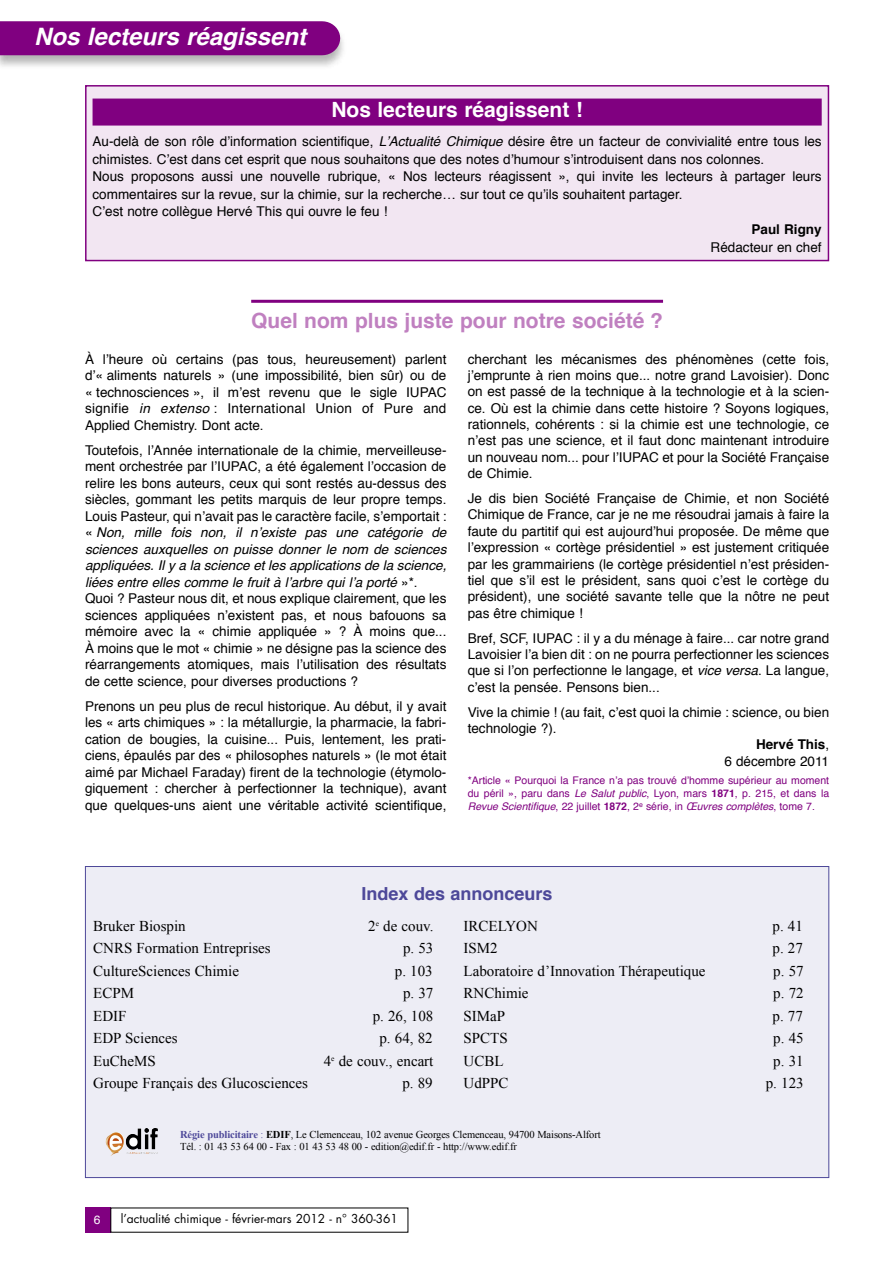
<style>
.page{position:relative;width:893px;height:1263px;background:#fff}
.page>*{position:absolute;margin:0;border:0;box-sizing:border-box;transform-origin:0 0}
.t1{font:italic 700 24px "Helvetica";color:#fff}
.t2{font:700 21px "Helvetica";color:#c080c0}
.t3{font:700 21px "Helvetica";color:#fff}
.t4{font:700 18px "Helvetica";color:#4d4899}
.t5{font:15px "Times New Roman";color:#000}
.t6{font:13.5px/16.5px "Helvetica";color:#000;text-align:justify}
.t7{font:700 13.5px "Helvetica";color:#000}
.t8{font:12px "Futura";color:#000}
.t9{font:12px "Helvetica";color:#fff}
.t10{font:10.5px/13px "Helvetica";color:#800080;text-align:justify}
.t11{font:10.5px/12.6px "Times New Roman";letter-spacing:-.01em;color:#000}
.s1{font-style:italic}
.s2{font-weight:400}
.s3{font-weight:700}
.s4{font-weight:700;color:#4d4899}
.s5{color:#4d4899}
</style>
<div class="page">
<div style="left:0;top:21px;width:340px;height:34px;background:#800080"></div>
<div style="left:85px;top:1208px;width:26px;height:25px;background:#800080"></div>
<div style="left:87px;top:87px;width:741px;height:173px;background:#f2e6f2"></div>
<div style="left:85px;top:85px;width:744px;height:176px;border:2px solid #800080"></div>
<div style="left:93px;top:99px;width:729px;height:27px;background:#800080"></div>
<div style="left:86px;top:867px;width:742px;height:310px;background:#ededf5"></div>
<hr style="left:251px;top:300px;width:412px;height:3px;background:#800080">
<img style="left:106px;top:1128px;width:52px;height:28px">
<h1 class="t1" style="left:34px;top:27px;width:274px">Nos lecteurs réagissent</h1>
<h2 class="t3" style="left:331px;top:101px;width:253px">Nos lecteurs réagissent !</h2>
<p class="t6" style="left:93px;top:134px;width:731px;line-height:17.5px;text-align:left">Au-delà de son rôle d’information scientifique, <span class="s1">L’Actualité Chimique</span> désire être un facteur de convivialité entre tous les chimistes. C’est dans cet esprit que nous souhaitons que des notes d’humour s’introduisent dans nos colonnes.<br>Nous proposons aussi une nouvelle rubrique, « Nos lecteurs réagissent », qui invite les lecteurs à partager leurs commentaires sur la revue, sur la chimie, sur la recherche… sur tout ce qu’ils souhaitent partager.<br>C’est notre collègue Hervé This qui ouvre le feu !</p>
<p class="t7" style="left:751px;top:224px;width:72px">Paul Rigny</p>
<p class="t6" style="left:711px;top:240px;width:113px">Rédacteur en chef</p>
<h2 class="t2" style="left:251px;top:312px;width:413px">Quel nom plus juste pour notre société ?</h2>
<p class="t6" style="left:85px;top:352px;width:363px">À l’heure où certains (pas tous, heureusement) parlent d’« aliments naturels » (une impossibilité, bien sûr) ou de « technosciences », il m’est revenu que le sigle IUPAC signifie <span class="s1">in extenso</span> : International Union of Pure and Applied Chemistry. Dont acte.</p>
<p class="t6" style="left:85px;top:443px;width:363px;text-align:left">Toutefois, l’Année internationale de la chimie, merveilleuse&shy;ment orchestrée par l’IUPAC, a été également l’occasion de relire les bons auteurs, ceux qui sont restés au-dessus des siècles, gommant les petits marquis de leur propre temps.<br>Louis Pasteur, qui n’avait pas le caractère facile, s’emportait : « <span class="s1">Non, mille fois non, il n’existe pas une catégorie de sciences auxquelles on puisse donner le nom de sciences appliquées. Il y a la science et les applications de la science, liées entre elles comme le fruit à l’arbre qui l’a porté</span> »*.<br>Quoi ? Pasteur nous dit, et nous explique clairement, que les sciences appliquées n’existent pas, et nous bafouons sa mémoire avec la « chimie appliquée » ? À moins que...<br>À moins que le mot « chimie » ne désigne pas la science des réarrangements atomiques, mais l’utilisation des résultats de cette science, pour diverses productions ?</p>
<p class="t6" style="left:85px;top:699px;width:363px">Prenons un peu plus de recul historique. Au début, il y avait les « arts chimiques » : la métallurgie, la pharmacie, la fabri&shy;cation de bougies, la cuisine... Puis, lentement, les prati&shy;ciens, épaulés par des « philosophes naturels » (le mot était aimé par Michael Faraday) firent de la technologie (étymolo&shy;giquement : chercher à perfectionner la technique), avant que quelques-uns aient une véritable activité scientifique,</p>
<p class="t6" style="left:468px;top:352px;width:363px">cherchant les mécanismes des phénomènes (cette fois, j’emprunte à rien moins que... notre grand Lavoisier). Donc on est passé de la technique à la technologie et à la scien&shy;ce. Où est la chimie dans cette histoire ? Soyons logiques, rationnels, cohérents : si la chimie est une technologie, ce n’est pas une science, et il faut donc maintenant introduire un nouveau nom... pour l’IUPAC et pour la Société Française de Chimie.</p>
<p class="t6" style="left:468px;top:491px;width:363px">Je dis bien Société Française de Chimie, et non Société Chimique de France, car je ne me résoudrai jamais à faire la faute du partitif qui est aujourd’hui proposée. De même que l’expression « cortège présidentiel » est justement critiquée par les grammairiens (le cortège présidentiel n’est présiden&shy;tiel que s’il est le président, sans quoi c’est le cortège du président), une société savante telle que la nôtre ne peut pas être chimique !</p>
<p class="t6" style="left:468px;top:631px;width:363px">Bref, SCF, IUPAC : il y a du ménage à faire... car notre grand Lavoisier l’a bien dit : on ne pourra perfectionner les sciences que si l’on perfectionne le langage, et <span class="s1">vice versa</span>. La langue, c’est la pensée. Pensons bien...</p>
<p class="t6" style="left:468px;top:705px;width:363px">Vive la chimie ! (au fait, c’est quoi la chimie : science, ou bien</p>
<p class="t6" style="left:468px;top:721px;width:90px">technologie ?).</p>
<p class="t7" style="left:756px;top:739px;width:75px">Hervé This<span class="s2">,</span></p>
<p class="t6" style="left:724px;top:754px;width:106px">6 décembre 2011</p>
<p class="t10" style="left:468px;top:775px;width:363px">*Article « Pourquoi la France n’a pas trouvé d’homme supérieur au moment du péril », paru dans <span class="s1">Le Salut public</span>, Lyon, mars <span class="s3">1871</span>, p. 215, et dans la <span class="s1">Revue Scientifique</span>, 22 juillet <span class="s3">1872</span>, 2<sup>e</sup> série, in <span class="s1">Œuvres complètes</span>, tome 7.</p>
<h3 class="t4" style="left:362px;top:886px;width:193px">Index des annonceurs</h3>
<p class="t5" style="left:93px;top:917px;width:94px">Bruker Biospin</p>
<p class="t5" style="left:368px;top:917px;width:67px">2<sup>e</sup> de couv.</p>
<p class="t5" style="left:93px;top:940px;width:179px">CNRS Formation Entreprises</p>
<p class="t5" style="left:403px;top:940px;width:32px">p. 53</p>
<p class="t5" style="left:93px;top:962px;width:147px">CultureSciences Chimie</p>
<p class="t5" style="left:395px;top:962px;width:39px">p. 103</p>
<p class="t5" style="left:93px;top:985px;width:42px">ECPM</p>
<p class="t5" style="left:403px;top:985px;width:32px">p. 37</p>
<p class="t5" style="left:93px;top:1007px;width:35px">EDIF</p>
<p class="t5" style="left:373px;top:1007px;width:62px">p. 26, 108</p>
<p class="t5" style="left:93px;top:1030px;width:86px">EDP Sciences</p>
<p class="t5" style="left:379px;top:1030px;width:55px">p. 64, 82</p>
<p class="t5" style="left:93px;top:1052px;width:64px">EuCheMS</p>
<p class="t5" style="left:324px;top:1052px;width:111px">4<sup>e</sup> de couv., encart</p>
<p class="t5" style="left:93px;top:1075px;width:216px">Groupe Français des Glucosciences</p>
<p class="t5" style="left:402px;top:1075px;width:32px">p. 89</p>
<p class="t5" style="left:463px;top:917px;width:76px">IRCELYON</p>
<p class="t5" style="left:773px;top:917px;width:32px">p. 41</p>
<p class="t5" style="left:463px;top:940px;width:36px">ISM2</p>
<p class="t5" style="left:773px;top:940px;width:32px">p. 27</p>
<p class="t5" style="left:463px;top:962px;width:244px">Laboratoire d’Innovation Thérapeutique</p>
<p class="t5" style="left:773px;top:962px;width:32px">p. 57</p>
<p class="t5" style="left:463px;top:985px;width:67px">RNChimie</p>
<p class="t5" style="left:773px;top:985px;width:32px">p. 72</p>
<p class="t5" style="left:463px;top:1007px;width:43px">SIMaP</p>
<p class="t5" style="left:773px;top:1007px;width:32px">p. 77</p>
<p class="t5" style="left:463px;top:1030px;width:46px">SPCTS</p>
<p class="t5" style="left:773px;top:1030px;width:32px">p. 45</p>
<p class="t5" style="left:463px;top:1052px;width:42px">UCBL</p>
<p class="t5" style="left:773px;top:1052px;width:32px">p. 31</p>
<p class="t5" style="left:463px;top:1075px;width:47px">UdPPC</p>
<p class="t5" style="left:766px;top:1075px;width:39px">p. 123</p>
<p class="t11" style="left:180px;top:1128px;width:422px"><span class="s4">Régie publicitaire</span> <span class="s5">:</span> <span class="s3">EDIF</span>, Le Clemenceau, 102 avenue Georges Clemenceau, 94700 Maisons-Alfort<br>Tél. : 01 43 53 64 00 - Fax : 01 43 53 48 00 - edition@edif.fr - http://www.edif.fr</p>
<p class="t9" style="left:94px;top:1215px;width:8px">6</p>
<p class="t8" style="left:121px;top:1213px;width:279px">l’actualité chimique - février-mars 2012 - n° 360-361</p>
</div>
